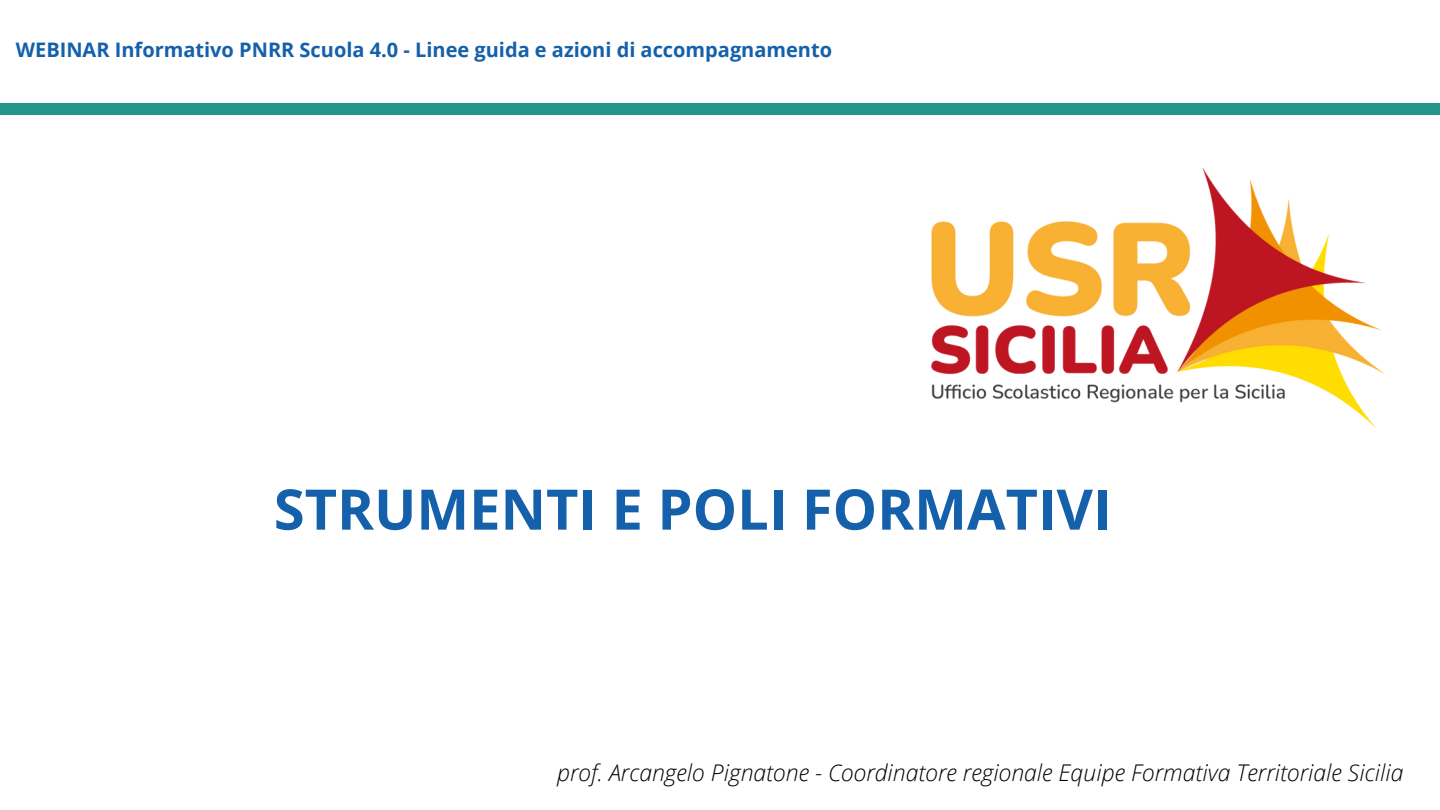
<style>
.page{position:relative;width:1440px;height:810px;background:#fff}
.page>*{position:absolute;margin:0;border:0;box-sizing:border-box;transform-origin:0 0}
.t1{font:700 56px "Open Sans";color:#1460ab}
.t2{font:italic 300 23px "Open Sans";color:#000}
.t3{font:700 20px "Open Sans";color:#1460ab}
</style>
<div class="page">
<div style="left:0;top:103px;width:1439px;height:12px;background:#24958b"></div>
<img style="left:931px;top:167px;width:454px;height:262px">
<p class="t3" style="left:16px;top:36px;width:818px">WEBINAR Informativo PNRR Scuola 4.0 - Linee guida e azioni di accompagnamento</p>
<h1 class="t1" style="left:274px;top:470px;width:839px">STRUMENTI E POLI FORMATIVI</h1>
<p class="t2" style="left:557px;top:757px;width:848px">prof. Arcangelo Pignatone - Coordinatore regionale Equipe Formativa Territoriale Sicilia</p>
</div>
